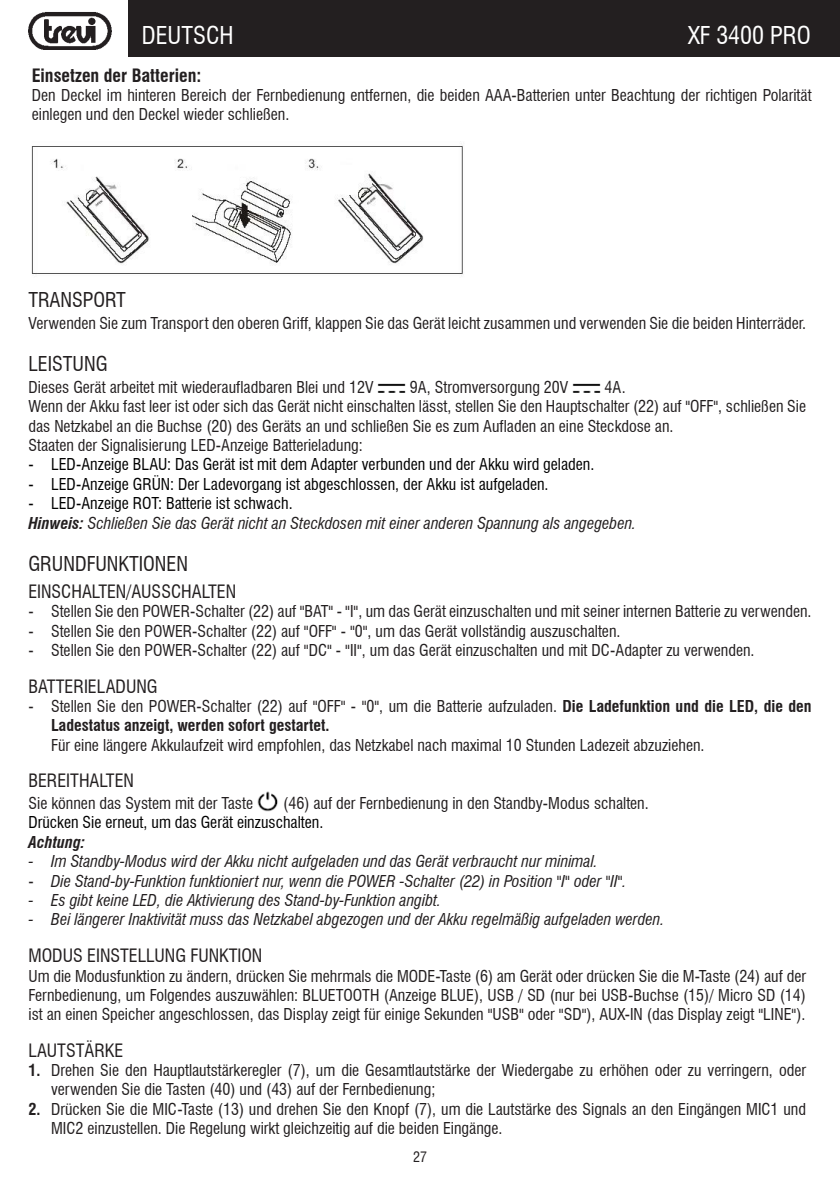
<style>
.page{position:relative;width:840px;height:1191px;background:#fff}
.page>*{position:absolute;margin:0;border:0;box-sizing:border-box;transform-origin:0 0}
.t1{font:condensed 24px "Swiss 721 BT";color:#fff}
.t2{font:condensed 20px "Swiss 721 BT";color:#231f20}
.t3{font:condensed 18px "Swiss 721 BT";color:#231f20}
.t4{font:700 condensed 18px "Swiss 721 BT";color:#231f20}
.t5{font:condensed 16px/19.2px "Swiss 721 BT";color:#231f20}
.t6{font:italic condensed 16px/19.4px "Swiss 721 BT";color:#231f20}
.t7{font:condensed 16px "Swiss 721 BT";color:#000}
.t8{font:700 condensed 16px/19.2px "Swiss 721 BT";color:#231f20}
.t9{font:italic 700 condensed 16px "Swiss 721 BT";color:#231f20}
.t10{font:condensed 14px "Swiss 721 BT";color:#231f20}
.s1{font-style:normal;color:#000}
.s2{font-weight:700}
.s3{font-weight:400}
.s4{font-style:normal}
</style>
<div class="page">
<div style="left:128px;top:0;width:711px;height:57px;background:#231f20"></div>
<img style="left:29px;top:12px;width:83px;height:38px">
<img style="left:31px;top:145px;width:432px;height:131px">
<svg style="left:283px;top:214px;width:6px;height:6px"></svg>
<img style="left:377px;top:383px;width:28px;height:10px">
<img style="left:572px;top:383px;width:28px;height:10px">
<img style="left:257px;top:791px;width:21px;height:21px">
<h1 class="t1" style="left:142px;top:21px;width:93px">DEUTSCH</h1>
<h1 class="t1" style="left:687px;top:21px;width:124px">XF 3400 PRO</h1>
<p class="t4" style="left:32px;top:64px;width:171px">Einsetzen der Batterien:</p>
<p class="t5" style="left:32px;top:86px;width:781px">Den Deckel im hinteren Bereich der Fernbedienung entfernen, die beiden AAA-Batterien unter Beachtung der richtigen Polarität einlegen und den Deckel wieder schließen.</p>
<p class="t2" style="left:28px;top:287px;width:99px">TRANSPORT</p>
<p class="t5" style="left:29px;top:313px;width:778px">Verwenden Sie zum Transport den oberen Griff, klappen Sie das Gerät leicht zusammen und verwenden Sie die beiden Hinterräder.</p>
<p class="t2" style="left:28px;top:351px;width:81px">LEISTUNG</p>
<p class="t5" style="left:29px;top:377px;width:346px">Dieses Gerät arbeitet mit wiederaufladbaren Blei und 12V</p>
<p class="t5" style="left:409px;top:377px;width:160px">9A, Stromversorgung 20V</p>
<p class="t5" style="left:28px;top:377px;width:778px;text-indent:576px">4A.<br>Wenn der Akku fast leer ist oder sich das Gerät nicht einschalten lässt, stellen Sie den Hauptschalter (22) auf "OFF", schließen Sie das Netzkabel an die Buchse (20) des Geräts an und schließen Sie es zum Aufladen an eine Steckdose an.<br>Staaten der Signalisierung LED-Anzeige Batterieladung:</p>
<p class="t7" style="left:28px;top:455px;width:567px">- LED-Anzeige BLAU: Das Gerät ist mit dem Adapter verbunden und der Akku wird geladen.</p>
<p class="t7" style="left:28px;top:474px;width:521px">- LED-Anzeige GRÜN: Der Ladevorgang ist abgeschlossen, der Akku ist aufgeladen.</p>
<p class="t6" style="left:28px;top:493px;width:609px"><span class="s1">- LED-Anzeige ROT: Batterie ist schwach.<br></span><span class="s2">Hinweis:</span> Schließen Sie das Gerät nicht an Steckdosen mit einer anderen Spannung als angegeben.</p>
<p class="t2" style="left:28px;top:551px;width:161px">GRUNDFUNKTIONEN</p>
<p class="t3" style="left:28px;top:580px;width:209px">EINSCHALTEN/AUSSCHALTEN</p>
<p class="t5" style="left:28px;top:602px;width:784px">- Stellen Sie den POWER-Schalter (22) auf "BAT" - "I", um das Gerät einzuschalten und mit seiner internen Batterie zu verwenden.</p>
<p class="t5" style="left:28px;top:621px;width:593px">- Stellen Sie den POWER-Schalter (22) auf "OFF" - "0", um das Gerät vollständig auszuschalten.</p>
<p class="t5" style="left:28px;top:640px;width:727px">- Stellen Sie den POWER-Schalter (22) auf "DC" - "II", um das Gerät einzuschalten und mit DC-Adapter zu verwenden.</p>
<p class="t3" style="left:28px;top:675px;width:131px">BATTERIELADUNG</p>
<p class="t8" style="left:51px;top:696px;width:761px;text-indent:-23px"><span class="s3">- Stellen Sie den POWER-Schalter (22) auf "OFF" - "0", um die Batterie aufzuladen.</span> Die Ladefunktion und die LED, die den<br>Ladestatus anzeigt, werden sofort gestartet.</p>
<p class="t5" style="left:51px;top:735px;width:654px">Für eine längere Akkulaufzeit wird empfohlen, das Netzkabel nach maximal 10 Stunden Ladezeit abzuziehen.</p>
<p class="t3" style="left:28px;top:770px;width:107px">BEREITHALTEN</p>
<p class="t5" style="left:29px;top:793px;width:226px">Sie können das System mit der Taste</p>
<p class="t5" style="left:283px;top:793px;width:367px">(46) auf der Fernbedienung in den Standby-Modus schalten.</p>
<p class="t7" style="left:28px;top:813px;width:296px">Drücken Sie erneut, um das Gerät einzuschalten.</p>
<p class="t9" style="left:29px;top:832px;width:58px">Achtung:</p>
<p class="t6" style="left:28px;top:851px;width:570px">- Im Standby-Modus wird der Akku nicht aufgeladen und das Gerät verbraucht nur minimal.</p>
<p class="t6" style="left:28px;top:871px;width:599px"><span class="s4">-</span> Die Stand-by-Funktion funktioniert nur, wenn die POWER -Schalter (22) in Position "I" oder "II".</p>
<p class="t6" style="left:28px;top:890px;width:414px">- Es gibt keine LED, die Aktivierung des Stand-by-Funktion angibt.</p>
<p class="t6" style="left:28px;top:910px;width:637px">- Bei längerer Inaktivität muss das Netzkabel abgezogen und der Akku regelmäßig aufgeladen werden.</p>
<p class="t3" style="left:28px;top:945px;width:235px">MODUS EINSTELLUNG FUNKTION</p>
<p class="t5" style="left:28px;top:966px;width:778px;text-align:justify">Um die Modusfunktion zu ändern, drücken Sie mehrmals die MODE-Taste (6) am Gerät oder drücken Sie die M-Taste (24) auf der Fernbedienung, um Folgendes auszuwählen: BLUETOOTH (Anzeige BLUE), USB / SD (nur bei USB-Buchse (15)/ Micro SD (14) ist an einen Speicher angeschlossen, das Display zeigt für einige Sekunden "USB" oder "SD"), AUX-IN (das Display zeigt "LINE").</p>
<p class="t3" style="left:28px;top:1039px;width:96px">LAUTSTÄRKE</p>
<p class="t5" style="left:51px;top:1060px;width:756px;text-indent:-23px"><span class="s2">1.</span> Drehen Sie den Hauptlautstärkeregler (7), um die Gesamtlautstärke der Wiedergabe zu erhöhen oder zu verringern, oder verwenden Sie die Tasten (40) und (43) auf der Fernbedienung;</p>
<p class="t5" style="left:51px;top:1099px;width:756px;text-indent:-23px"><span class="s2">2.</span> Drücken Sie die MIC-Taste (13) und drehen Sie den Knopf (7), um die Lautstärke des Signals an den Eingängen MIC1 und<br>MIC2 einzustellen. Die Regelung wirkt gleichzeitig auf die beiden Eingänge.</p>
<p class="t10" style="left:413px;top:1148px;width:15px">27</p>
</div>
